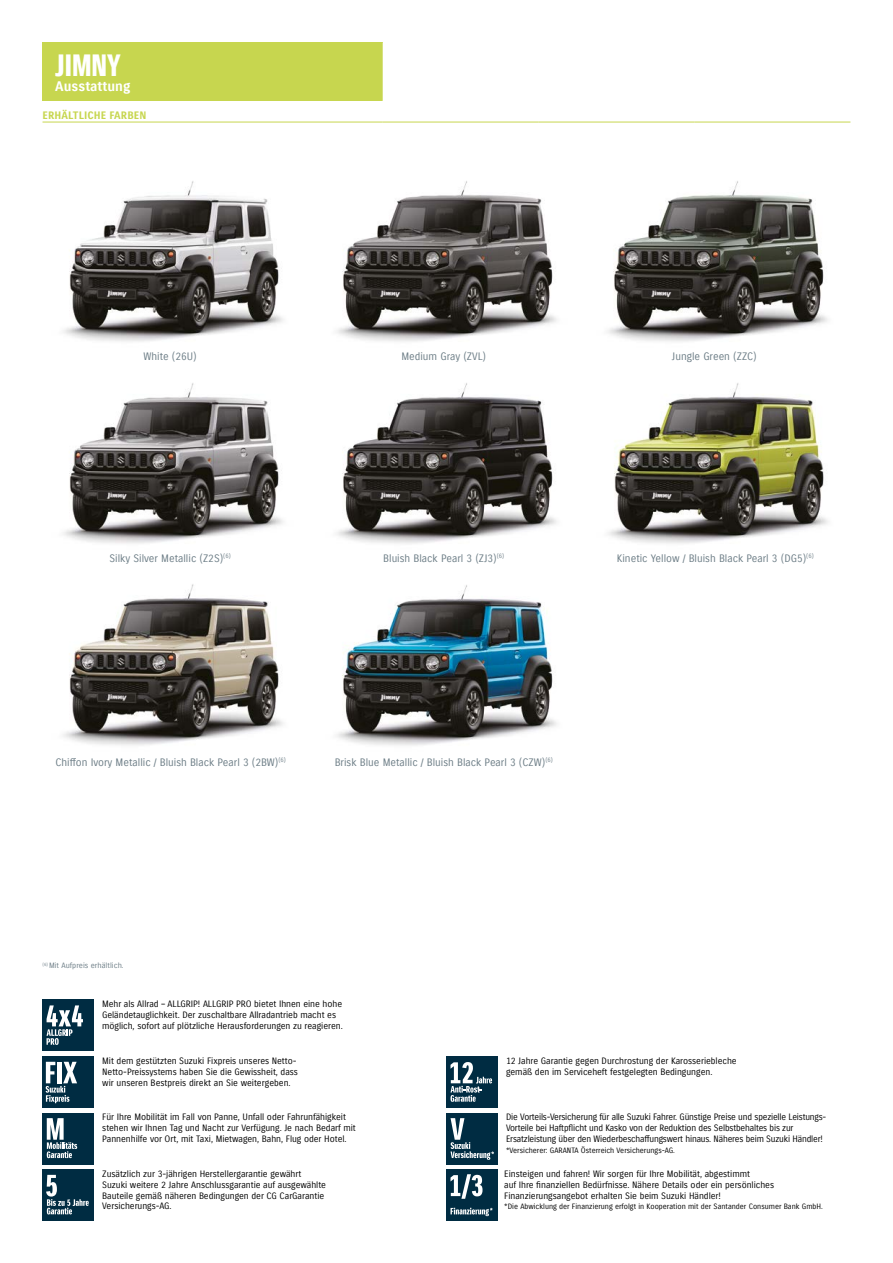
<style>
.page{position:relative;width:893px;height:1263px;background:#fff}
.page>*{position:absolute;margin:0;border:0;box-sizing:border-box;transform-origin:0 0}
.t1{font:30px "Suzuki PRO Headline";color:#fff}
.t2{font:13.5px "Suzuki PRO Bold";color:#fff}
.t3{font:10.5px "Suzuki PRO Regular";color:#6b7c85}
.t4{font:10.5px "Suzuki PRO Bold";letter-spacing:.01em;color:#c7d64f}
.t5{font:9px/10.9px "Suzuki PRO Regular";letter-spacing:-.005em;color:#000}
.t6{font:7.5px "Suzuki PRO Regular";color:#000}
.t7{font:7.5px "Suzuki PRO Regular";color:#6b7c85}
</style>
<div class="page">
<div style="left:43px;top:43px;width:340px;height:58px;background:#c7d64f"></div>
<svg style="left:382px;top:43px;width:468px;height:79px"></svg>
<hr style="left:538px;top:43px;width:1px;height:58px;background:#fff">
<hr style="left:694px;top:43px;width:1px;height:58px;background:#fff">
<hr style="left:43px;top:122px;width:340px;height:1px;background:#c7d64f">
<hr style="left:383px;top:122px;width:156px;height:1px;background:#c7d64f">
<hr style="left:539px;top:122px;width:155px;height:1px;background:#c7d64f">
<hr style="left:694px;top:122px;width:156px;height:1px;background:#c7d64f">
<img style="left:337px;top:181px;width:220px;height:161px">
<img style="left:63px;top:181px;width:220px;height:161px">
<img style="left:63px;top:383px;width:220px;height:161px">
<img style="left:337px;top:383px;width:220px;height:161px">
<img style="left:608px;top:383px;width:220px;height:161px">
<img style="left:337px;top:585px;width:220px;height:161px">
<img style="left:608px;top:181px;width:220px;height:161px">
<div style="left:446px;top:1113px;width:51px;height:51px;background:#002c42"></div>
<svg style="left:450px;top:1118px;width:44px;height:42px"></svg>
<div style="left:43px;top:1113px;width:51px;height:51px;background:#002c42"></div>
<svg style="left:47px;top:1118px;width:30px;height:40px"></svg>
<div style="left:43px;top:1057px;width:51px;height:51px;background:#002c42"></div>
<svg style="left:46px;top:1062px;width:31px;height:41px"></svg>
<div style="left:43px;top:1169px;width:51px;height:51px;background:#002c42"></div>
<svg style="left:46px;top:1175px;width:43px;height:39px"></svg>
<div style="left:446px;top:1169px;width:51px;height:51px;background:#002c42"></div>
<svg style="left:450px;top:1208px;width:43px;height:8px"></svg>
<svg style="left:450px;top:1174px;width:32px;height:25px"></svg>
<div style="left:43px;top:1000px;width:51px;height:51px;background:#002c42"></div>
<svg style="left:47px;top:1005px;width:36px;height:40px"></svg>
<img style="left:63px;top:584px;width:220px;height:161px">
<div style="left:446px;top:1057px;width:51px;height:51px;background:#002c42"></div>
<svg style="left:450px;top:1062px;width:42px;height:40px"></svg>
<h1 class="t1" style="left:55px;top:47px;width:67px">JIMNY</h1>
<h2 class="t2" style="left:55px;top:78px;width:77px">Ausstattung</h2>
<p class="t4" style="left:43px;top:109px;width:105px">ERHÄLTLICHE FARBEN</p>
<p class="t3" style="left:143px;top:350px;width:55px">White (26U)</p>
<p class="t3" style="left:401px;top:350px;width:86px">Medium Gray (ZVL)</p>
<p class="t3" style="left:109px;top:552px;width:123px">Silky Silver Metallic (Z2S)<sup>(6)</sup></p>
<p class="t3" style="left:383px;top:552px;width:122px">Bluish Black Pearl 3 (ZJ3)<sup>(6)</sup></p>
<p class="t3" style="left:672px;top:350px;width:86px">Jungle Green (ZZC)</p>
<p class="t3" style="left:617px;top:552px;width:198px">Kinetic Yellow / Bluish Black Pearl 3 (DG5)<sup>(6)</sup></p>
<p class="t3" style="left:55px;top:756px;width:232px">Chiffon Ivory Metallic / Bluish Black Pearl 3 (2BW)<sup>(6)</sup></p>
<p class="t3" style="left:335px;top:756px;width:220px">Brisk Blue Metallic / Bluish Black Pearl 3 (CZW)<sup>(6)</sup></p>
<p class="t7" style="left:43px;top:961px;width:83px"><sup>(6)</sup> Mit Aufpreis erhältlich.</p>
<p class="t5" style="left:102px;top:998px;width:242px">Mehr als Allrad – ALLGRIP! ALLGRIP PRO bietet Ihnen eine hohe<br>Geländetauglichkeit. Der zuschaltbare Allradantrieb macht es möglich, sofort auf plötzliche Herausforderungen zu reagieren.</p>
<p class="t5" style="left:102px;top:1055px;width:197px">Mit dem gestützten Suzuki Fixpreis unseres Netto-<br>Netto-Preissystems haben Sie die Gewissheit, dass wir unseren Bestpreis direkt an Sie weitergeben.</p>
<p class="t5" style="left:102px;top:1112px;width:255px">Für Ihre Mobilität im Fall von Panne, Unfall oder Fahrunfähigkeit stehen wir Ihnen Tag und Nacht zur Verfügung. Je nach Bedarf mit<br>Pannenhilfe vor Ort, mit Taxi, Mietwagen, Bahn, Flug oder Hotel.</p>
<p class="t5" style="left:506px;top:1055px;width:232px">12 Jahre Garantie gegen Durchrostung der Karosseriebleche gemäß den im Serviceheft festgelegten Bedingungen.</p>
<p class="t5" style="left:506px;top:1112px;width:322px">Die Vorteils-Versicherung für alle Suzuki Fahrer. Günstige Preise und spezielle Leistungs-<br>Vorteile bei Haftpflicht und Kasko von der Reduktion des Selbstbehaltes bis zur<br>Ersatzleistung über den Wiederbeschaffungswert hinaus. Näheres beim Suzuki Händler!</p>
<p class="t6" style="left:506px;top:1146px;width:170px">*Versicherer: GARANTA Österreich Versicherungs-AG.</p>
<p class="t5" style="left:102px;top:1168px;width:225px">Zusätzlich zur 3-jährigen Herstellergarantie gewährt Suzuki weitere 2 Jahre Anschlussgarantie auf ausgewählte Bauteile gemäß näheren Bedingungen der CG CarGarantie Versicherungs-AG.</p>
<p class="t5" style="left:504px;top:1168px;width:271px">Einsteigen und fahren! Wir sorgen für Ihre Mobilität, abgestimmt<br>auf Ihre finanziellen Bedürfnisse. Nähere Details oder ein persönliches<br>Finanzierungsangebot erhalten Sie beim Suzuki Händler!</p>
<p class="t6" style="left:504px;top:1202px;width:320px">*Die Abwicklung der Finanzierung erfolgt in Kooperation mit der Santander Consumer Bank GmbH.</p>
</div>
